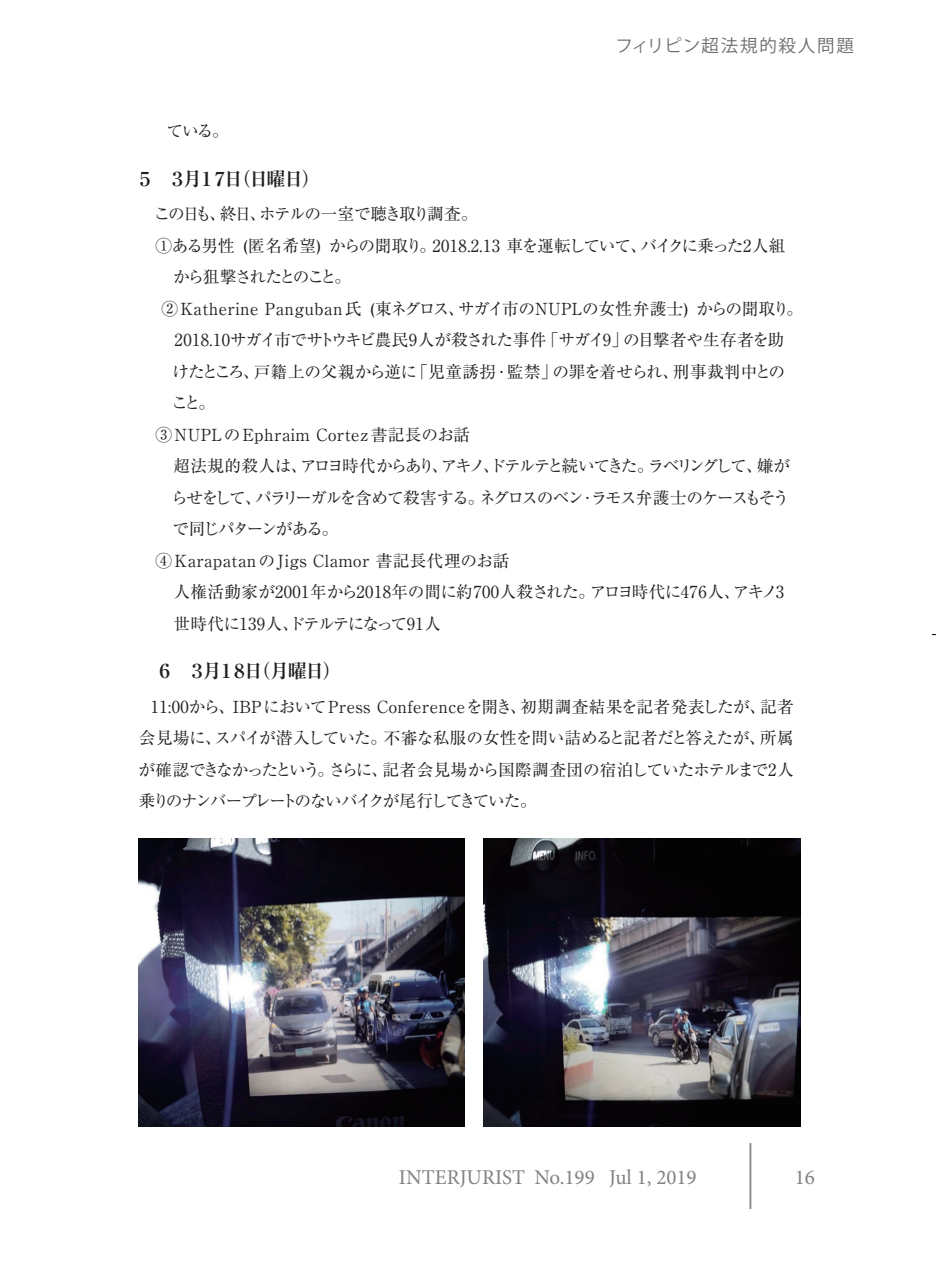
<style>
.page{position:relative;width:936px;height:1271px;background:#fff}
.page>*{position:absolute;margin:0;border:0;box-sizing:border-box;transform-origin:0 0}
.t1{font:21px "Minion Pro";color:#808285}
.t2{font:700 19.25px "Ryumin Pro";letter-spacing:-.24em;color:#231f20}
.t3{font:17.5px "Koz Go Pro";letter-spacing:.1em;color:#6c6d70}
.t4{font:16.62px/31.5px "Ryumin Pro";letter-spacing:-.04em;color:#231f20;text-align:justify}
.t5{font:16.62px "Ryumin Pro";letter-spacing:.025em;color:#231f20}
.t6{font:16.62px "Ryumin Pro";letter-spacing:-.07em;color:#231f20}
.t7{font:16.62px "Ryumin Pro";letter-spacing:-.12em;color:#231f20}
.t8{font:16.62px "Ryumin Pro";letter-spacing:-.095em;color:#231f20}
.t9{font:16.62px "Ryumin Pro";letter-spacing:-.01em;color:#231f20}
.t10{font:16.62px "Ryumin Pro";letter-spacing:-.105em;color:#231f20}
.t11{font:16.62px "Ryumin Pro";letter-spacing:-.125em;color:#231f20}
.t12{font:16.62px "Ryumin Pro";letter-spacing:-.115em;color:#231f20}
</style>
<div class="page">
<hr style="left:749px;top:1143px;width:2px;height:66px;background:#808285">
<img style="left:139px;top:838px;width:325px;height:288px">
<img style="left:483px;top:838px;width:317px;height:288px">
<p class="t3" style="left:615px;top:34px;width:240px">フィリピン超法規的殺人問題</p>
<p class="t4" style="left:166px;top:114px;width:64px">ている。</p>
<p class="t2" style="left:135px;top:163px;width:187px">５　３月１７日（日曜日）</p>
<p class="t10" style="left:154px;top:201px;width:325px">この日も、終日、ホテルの一室で聴き取り調査。</p>
<p class="t6" style="left:155px;top:232px;width:631px">①ある男性（匿名希望）からの聞取り。2018.2.13　 車を運転していて、バイクに乗った２人組</p>
<p class="t11" style="left:173px;top:264px;width:179px">から狙撃されたとのこと。</p>
<p class="t5" style="left:161px;top:295px;width:643px">②Katherine Panguban氏（東ネグロス、サガイ市のＮＵＰＬの女性弁護士）からの聞取り。</p>
<p class="t4" style="left:175px;top:323px;width:611px">2018.10サガイ市でサトウキビ農民９人が殺された事件「サガイ９」の目撃者や生存者を助</p>
<p class="t9" style="left:173px;top:358px;width:614px">けたところ、戸籍上の父親から逆に「児童誘拐 · 監禁」の罪を着せられ、刑事裁判中との</p>
<p class="t4" style="left:171px;top:386px;width:45px">こと。</p>
<p class="t5" style="left:155px;top:421px;width:316px">③NUPLのEphraim Cortez書記長のお話</p>
<p class="t7" style="left:173px;top:453px;width:618px">超法規的殺人は、アロヨ時代からあり、アキノ、ドテルテと続いてきた。ラベリングして、嫌が</p>
<p class="t8" style="left:171px;top:484px;width:619px">らせをして、パラリーガルを含めて殺害する。ネグロスのベン·ラモス弁護士のケースもそう</p>
<p class="t12" style="left:173px;top:516px;width:167px">で同じパターンがある。</p>
<p class="t5" style="left:155px;top:547px;width:355px">④KarapatanのJigs Clamor 書記長代理のお話</p>
<p class="t5" style="left:173px;top:579px;width:611px">人権活動家が2001年から2018年の間に約700人殺された。アロヨ時代に476人、アキノ３</p>
<p class="t4" style="left:173px;top:607px;width:269px">世時代に139人、ドテルテになって91人</p>
<p class="t2" style="left:139px;top:656px;width:204px">　６　３月１８日（月曜日）</p>
<p class="t4" style="left:138px;top:689px;width:656px;text-indent:12px">11:00から、IBPにおいてPress Conferenceを開き、初期調査結果を記者発表したが、記者会見場に、スパイが潜入していた。不審な私服の女性を問い詰めると記者だと答えたが、所属が確認できなかったという。さらに、記者会見場から国際調査団の宿泊していたホテルまで２人乗りのナンバープレートのないバイクが尾行してきていた。</p>
<p class="t1" style="left:399px;top:1163px;width:299px">INTERJURIST No.199 Jul 1, 2019</p>
<p class="t1" style="left:794px;top:1163px;width:22px">16</p>
</div>
